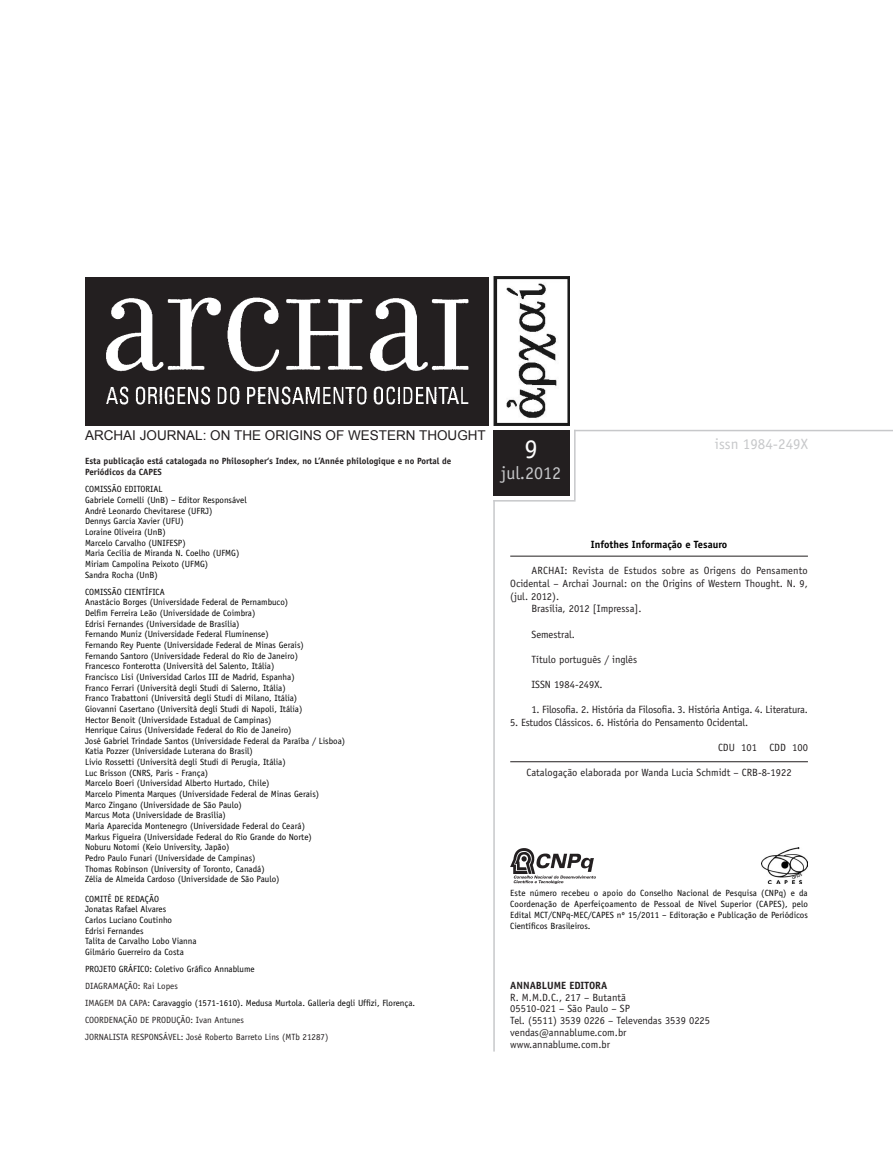
<style>
.page{position:relative;width:893px;height:1149px;background:#fff}
.page>*{position:absolute;margin:0;border:0;box-sizing:border-box;transform-origin:0 0}
.t1{font:27px "Officina Sans";color:#fff}
.t2{font:18px "Officina Sans";color:#c7c8ca}
.t3{font:15px "Officina Sans";color:#c7c8ca}
.t4{font:13.5px "Arial";color:#231f20}
.a-texto{font:10.5px/12.6px "Officina Sans";color:#231f20;text-align:justify}
.a-texto-2{font:10.5px "Officina Sans";letter-spacing:-.02em;color:#231f20}
.t5{font:700 10.5px "Officina Sans";color:#000}
.t6{font:700 10.5px "Officina Sans";color:#231f20}
.t7{font:9px/10.8px "Officina Sans";color:#000;text-align:justify}
.t8{font:9px "Officina Sans";color:#231f20}
.t9{font:700 9px/11.1px "Officina Sans";color:#231f20}
.s1{color:#231f20}
.s2{color:#fff}
</style>
<div class="page">
<img style="left:493px;top:276px;width:77px;height:149px">
<div style="left:85px;top:276px;width:404px;height:149px;background:#231f20"></div>
<img style="left:106px;top:298px;width:362px;height:106px">
<div style="left:493px;top:429px;width:76px;height:66px;background:#231f20"></div>
<hr style="left:574px;top:429px;width:319px;height:2px;background:#c7c8ca">
<hr style="left:574px;top:429px;width:2px;height:71px;background:#c7c8ca">
<hr style="left:493px;top:500px;width:83px;height:1px;background:#c7c8ca">
<hr style="left:493px;top:500px;width:2px;height:551px;background:#c7c8ca">
<hr style="left:510px;top:555px;width:298px;height:1px;background:#231f20">
<hr style="left:510px;top:761px;width:298px;height:1px;background:#231f20">
<img style="left:510px;top:848px;width:85px;height:34px">
<img style="left:762px;top:847px;width:46px;height:35px">
<p class="t4" style="left:85px;top:426px;width:402px">ARCHAI JOURNAL: ON THE ORIGINS OF WESTERN THOUGHT</p>
<p class="t9" style="left:85px;top:455px;width:368px">Esta publicação está catalogada no Philosopher‘s Index, no L’Année philologique e no Portal de<br>Periódicos da CAPES</p>
<p class="t7" style="left:85px;top:483px;width:79px">COMISSÃO EDITORIAL</p>
<p class="t7" style="left:85px;top:494px;width:163px">Gabriele Cornelli (UnB) – Editor Responsável</p>
<p class="t7" style="left:85px;top:505px;width:129px">André Leonardo Chevitarese (UFRJ)</p>
<p class="t7" style="left:85px;top:515px;width:100px">Dennys Garcia Xavier (UFU)</p>
<p class="t7" style="left:85px;top:526px;width:82px">Loraine Oliveira (UnB)</p>
<p class="t7" style="left:85px;top:537px;width:102px">Marcelo Carvalho (UNIFESP)</p>
<p class="t7" style="left:85px;top:547px;width:156px">Maria Cecília de Miranda N. Coelho (UFMG)</p>
<p class="t7" style="left:85px;top:558px;width:125px">Miriam Campolina Peixoto (UFMG)</p>
<p class="t7" style="left:85px;top:569px;width:74px">Sandra Rocha (UnB)</p>
<p class="t7" style="left:85px;top:586px;width:81px">COMISSÃO CIENTÍFICA</p>
<p class="t7" style="left:85px;top:596px;width:205px">Anastácio Borges (Universidade Federal de Pernambuco)</p>
<p class="t7" style="left:85px;top:607px;width:172px">Delfim Ferreira Leão (Universidade de Coimbra)</p>
<p class="t7" style="left:85px;top:618px;width:156px">Edrisi Fernandes (Universidade de Brasília)</p>
<p class="t7" style="left:85px;top:628px;width:185px">Fernando Muniz (Universidade Federal Fluminense)</p>
<p class="t7" style="left:85px;top:639px;width:220px">Fernando Rey Puente (Universidade Federal de Minas Gerais)</p>
<p class="t7" style="left:85px;top:650px;width:214px">Fernando Santoro (Universidade Federal do Rio de Janeiro)</p>
<p class="t7" style="left:85px;top:660px;width:191px">Francesco Fonterotta (Università del Salento, Itália)</p>
<p class="t7" style="left:85px;top:671px;width:211px">Francisco Lisi (Universidad Carlos III de Madrid, Espanha)</p>
<p class="t7" style="left:85px;top:682px;width:202px">Franco Ferrari (Università degli Studi di Salerno, Itália)</p>
<p class="t7" style="left:85px;top:692px;width:214px">Franco Trabattoni (Università degli Studi di Milano, Itália)</p>
<p class="t7" style="left:85px;top:703px;width:219px">Giovanni Casertano (Università degli Studi di Napoli, Itália)</p>
<p class="t7" style="left:85px;top:713px;width:188px">Hector Benoit (Universidade Estadual de Campinas)</p>
<p class="t7" style="left:85px;top:724px;width:208px">Henrique Cairus (Universidade Federal do Rio de Janeiro)</p>
<p class="t7" style="left:85px;top:735px;width:262px">José Gabriel Trindade Santos (Universidade Federal da Paraíba / Lisboa)</p>
<p class="t7" style="left:85px;top:745px;width:169px">Katia Pozzer (Universidade Luterana do Brasil)</p>
<p class="t7" style="left:85px;top:756px;width:202px">Livio Rossetti (Università degli Studi di Perugia, Itália)</p>
<p class="t7" style="left:85px;top:767px;width:125px">Luc Brisson (CNRS, Paris - França)</p>
<p class="t7" style="left:85px;top:777px;width:186px">Marcelo Boeri (Universidad Alberto Hurtado, Chile)</p>
<p class="t7" style="left:85px;top:788px;width:236px">Marcelo Pimenta Marques (Universidade Federal de Minas Gerais)</p>
<p class="t7" style="left:85px;top:799px;width:158px">Marco Zingano (Universidade de São Paulo)</p>
<p class="t7" style="left:85px;top:809px;width:142px">Marcus Mota (Universidade de Brasília)</p>
<p class="t7" style="left:85px;top:820px;width:221px">Maria Aparecida Montenegro (Universidade Federal do Ceará)</p>
<p class="t7" style="left:85px;top:831px;width:228px">Markus Figueira (Universidade Federal do Rio Grande do Norte)</p>
<p class="t7" style="left:85px;top:841px;width:146px">Noburu Notomi (Keio University, Japão)</p>
<p class="t7" style="left:85px;top:852px;width:172px">Pedro Paulo Funari (Universidade de Campinas)</p>
<p class="t7" style="left:85px;top:863px;width:181px">Thomas Robinson (University of Toronto, Canadá)</p>
<p class="t7" style="left:85px;top:873px;width:196px">Zélia de Almeida Cardoso (Universidade de São Paulo)</p>
<p class="t7" style="left:85px;top:892px;width:76px">COMITÊ DE REDAÇÃO</p>
<p class="t7" style="left:85px;top:903px;width:83px">Jonatas Rafael Alvares</p>
<p class="t7" style="left:85px;top:914px;width:89px">Carlos Luciano Coutinho</p>
<p class="t7" style="left:85px;top:924px;width:60px">Edrisi Fernandes</p>
<p class="t7" style="left:85px;top:935px;width:113px">Talita de Carvalho Lobo Vianna</p>
<p class="t7" style="left:85px;top:946px;width:100px">Gilmário Guerreiro da Costa</p>
<p class="t7" style="left:85px;top:963px;width:171px">PROJETO GRÁFICO: Coletivo Gráfico Annablume</p>
<p class="t8" style="left:85px;top:980px;width:94px">DIAGRAMAÇÃO: Rai Lopes</p>
<p class="t7" style="left:85px;top:997px;width:332px"><span class="s1">IMAGEM DA CAPA:</span> Caravaggio (1571-1610). Medusa Murtola. Galleria degli Uffizi, Florença.</p>
<p class="t8" style="left:85px;top:1014px;width:160px">COORDENAÇÃO DE PRODUÇÃO: Ivan Antunes</p>
<p class="t8" style="left:85px;top:1031px;width:245px">JORNALISTA RESPONSÁVEL: José Roberto Barreto Lins (MTb 21287)</p>
<p class="t1" style="left:525px;top:432px;width:15px">9</p>
<p class="t2" style="left:501px;top:462px;width:61px">jul.2012</p>
<p class="t3" style="left:698px;top:435px;width:111px"><span class="s2">1</span> issn 1984-249X</p>
<p class="t5" style="left:591px;top:537px;width:138px">Infothes Informação e Tesauro</p>
<p class="a-texto" style="left:510px;top:564px;width:299px;text-indent:21px">ARCHAI: Revista de Estudos sobre as Origens do Pensamento Ocidental – Archai Journal: on the Origins of Western Thought. N. 9, (jul. 2012).</p>
<p class="a-texto" style="left:531px;top:602px;width:112px">Brasília, 2012 [Impressa].</p>
<p class="a-texto" style="left:531px;top:627px;width:45px">Semestral.</p>
<p class="a-texto" style="left:531px;top:652px;width:107px">Título português / inglês</p>
<p class="a-texto" style="left:531px;top:678px;width:73px">ISSN 1984-249X.</p>
<p class="a-texto-2" style="left:531px;top:703px;width:278px">1. Filosofia. 2. História da Filosofia. 3. História Antiga. 4. Literatura.</p>
<p class="a-texto-2" style="left:510px;top:715px;width:239px">5. Estudos Clássicos. 6. História do Pensamento Ocidental.</p>
<p class="a-texto" style="left:718px;top:741px;width:91px">CDU 101 CDD 100</p>
<p class="a-texto" style="left:527px;top:766px;width:267px">Catalogação elaborada por Wanda Lucia Schmidt – CRB-8-1922</p>
<p class="t7" style="left:510px;top:887px;width:299px">Este número recebeu o apoio do Conselho Nacional de Pesquisa (CNPq) e da Coordenação de Aperfeiçoamento de Pessoal de Nível Superior (CAPES), pelo Edital MCT/CNPq-MEC/CAPES nº 15/2011 – Editoração e Publicação de Periódicos Científicos Brasileiros.</p>
<p class="t6" style="left:510px;top:978px;width:99px">ANNABLUME EDITORA</p>
<p class="a-texto" style="left:510px;top:990px;width:117px">R. M.M.D.C., 217 – Butantã</p>
<p class="a-texto" style="left:510px;top:1002px;width:121px">05510-021 – São Paulo – SP</p>
<p class="a-texto" style="left:510px;top:1014px;width:201px">Tel. (5511) 3539 0226 – Televendas 3539 0225</p>
<p class="a-texto" style="left:510px;top:1025px;width:118px">vendas@annablume.com.br</p>
<p class="a-texto" style="left:510px;top:1037px;width:101px">www.annablume.com.br</p>
</div>
